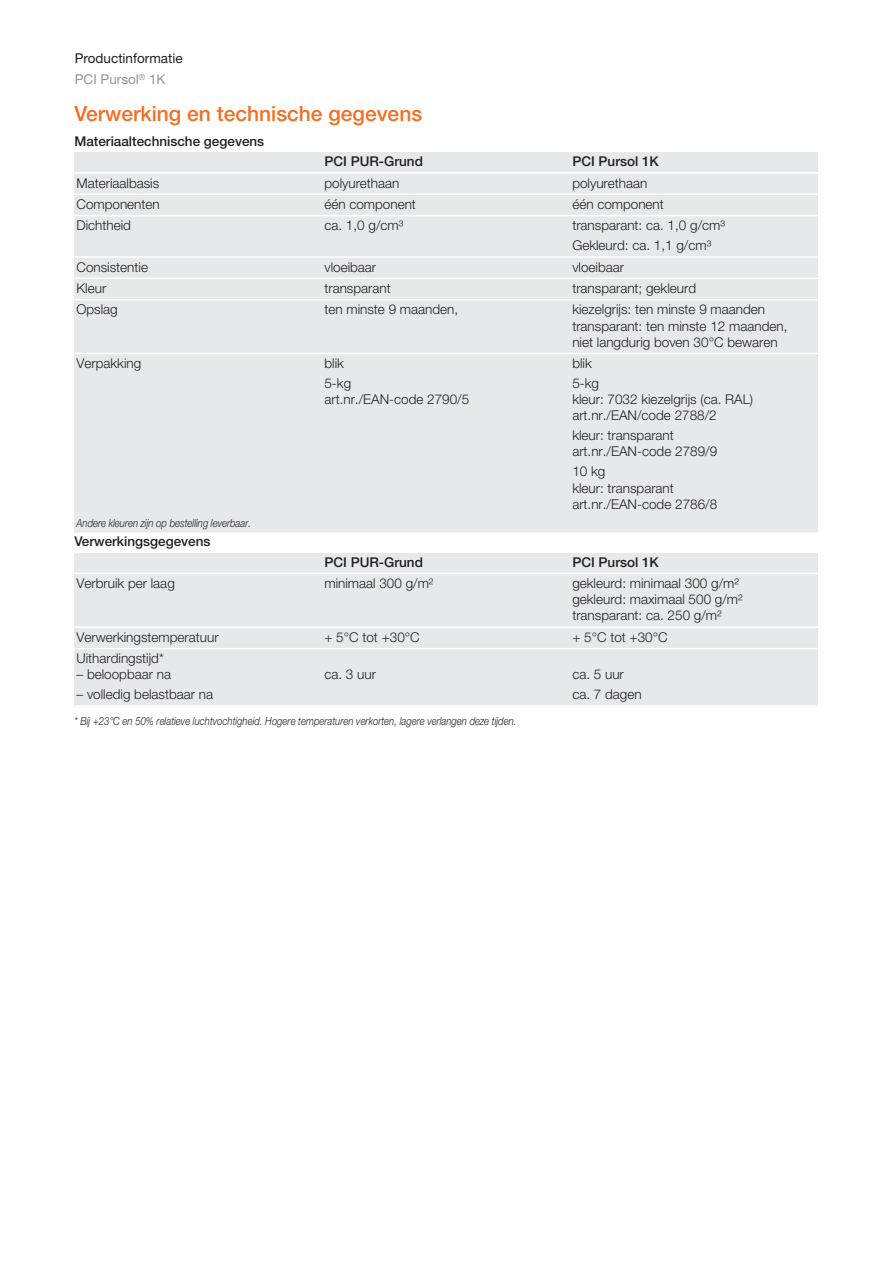
<style>
.page{position:relative;width:893px;height:1263px;background:#fff}
.page>*{position:absolute;margin:0;border:0;box-sizing:border-box;transform-origin:0 0}
.t1{font:500 21px "Helvetica Neue LT Pro";color:#f36e21}
.t2{font:300 13.5px/16.2px "Helvetica Neue LT Pro";color:#231f20}
.t3{font:500 13.5px "Helvetica Neue LT Pro";color:#231f20}
.t4{font:13.5px/21.3px "Helvetica Neue LT Pro";color:#231f20}
.t5{font:italic 300 11.25px "Helvetica Neue LT Pro";color:#231f20;scale:.85 1}
.s1{color:#939598}
</style>
<div class="page">
<div style="left:74px;top:152px;width:248px;height:21px;background:#e7e8e9"></div>
<div style="left:322px;top:152px;width:248px;height:21px;background:#e7e8e9"></div>
<div style="left:570px;top:152px;width:248px;height:21px;background:#e7e8e9"></div>
<div style="left:74px;top:173px;width:248px;height:21px;background:#e7e8e9"></div>
<div style="left:322px;top:173px;width:248px;height:21px;background:#e7e8e9"></div>
<div style="left:570px;top:173px;width:248px;height:21px;background:#e7e8e9"></div>
<div style="left:74px;top:194px;width:248px;height:22px;background:#e7e8e9"></div>
<div style="left:322px;top:194px;width:248px;height:22px;background:#e7e8e9"></div>
<div style="left:570px;top:194px;width:248px;height:22px;background:#e7e8e9"></div>
<div style="left:74px;top:216px;width:248px;height:20px;background:#e7e8e9"></div>
<div style="left:322px;top:216px;width:248px;height:20px;background:#e7e8e9"></div>
<div style="left:570px;top:216px;width:248px;height:20px;background:#e7e8e9"></div>
<div style="left:74px;top:236px;width:248px;height:21px;background:#e7e8e9"></div>
<div style="left:322px;top:236px;width:248px;height:21px;background:#e7e8e9"></div>
<div style="left:570px;top:236px;width:248px;height:21px;background:#e7e8e9"></div>
<div style="left:74px;top:257px;width:248px;height:21px;background:#e7e8e9"></div>
<div style="left:322px;top:257px;width:248px;height:21px;background:#e7e8e9"></div>
<div style="left:570px;top:257px;width:248px;height:21px;background:#e7e8e9"></div>
<div style="left:74px;top:278px;width:248px;height:22px;background:#e7e8e9"></div>
<div style="left:322px;top:278px;width:248px;height:22px;background:#e7e8e9"></div>
<div style="left:570px;top:278px;width:248px;height:22px;background:#e7e8e9"></div>
<div style="left:74px;top:300px;width:248px;height:53px;background:#e7e8e9"></div>
<div style="left:322px;top:300px;width:248px;height:53px;background:#e7e8e9"></div>
<div style="left:570px;top:300px;width:248px;height:53px;background:#e7e8e9"></div>
<div style="left:74px;top:353px;width:248px;height:21px;background:#e7e8e9"></div>
<div style="left:322px;top:353px;width:248px;height:21px;background:#e7e8e9"></div>
<div style="left:570px;top:353px;width:248px;height:21px;background:#e7e8e9"></div>
<div style="left:74px;top:374px;width:248px;height:52px;background:#e7e8e9"></div>
<div style="left:322px;top:374px;width:248px;height:52px;background:#e7e8e9"></div>
<div style="left:570px;top:374px;width:248px;height:52px;background:#e7e8e9"></div>
<div style="left:74px;top:426px;width:248px;height:36px;background:#e7e8e9"></div>
<div style="left:322px;top:426px;width:248px;height:36px;background:#e7e8e9"></div>
<div style="left:570px;top:426px;width:248px;height:36px;background:#e7e8e9"></div>
<div style="left:74px;top:462px;width:248px;height:53px;background:#e7e8e9"></div>
<div style="left:322px;top:462px;width:248px;height:53px;background:#e7e8e9"></div>
<div style="left:570px;top:462px;width:248px;height:53px;background:#e7e8e9"></div>
<div style="left:74px;top:515px;width:744px;height:19px;background:#e7e8e9"></div>
<hr style="left:74px;top:172px;width:744px;height:2px;background:#fff">
<hr style="left:74px;top:194px;width:744px;height:1px;background:#fff">
<hr style="left:74px;top:215px;width:744px;height:1px;background:#fff">
<hr style="left:74px;top:256px;width:744px;height:2px;background:#fff">
<hr style="left:74px;top:278px;width:744px;height:1px;background:#fff">
<hr style="left:74px;top:299px;width:744px;height:1px;background:#fff">
<hr style="left:74px;top:353px;width:744px;height:1px;background:#fff">
<hr style="left:74px;top:532px;width:744px;height:2px;background:#fff">
<div style="left:74px;top:553px;width:248px;height:20px;background:#e7e8e9"></div>
<div style="left:322px;top:553px;width:248px;height:20px;background:#e7e8e9"></div>
<div style="left:570px;top:553px;width:248px;height:20px;background:#e7e8e9"></div>
<div style="left:74px;top:573px;width:248px;height:54px;background:#e7e8e9"></div>
<div style="left:322px;top:573px;width:248px;height:54px;background:#e7e8e9"></div>
<div style="left:570px;top:573px;width:248px;height:54px;background:#e7e8e9"></div>
<div style="left:74px;top:627px;width:248px;height:22px;background:#e7e8e9"></div>
<div style="left:322px;top:627px;width:248px;height:22px;background:#e7e8e9"></div>
<div style="left:570px;top:627px;width:248px;height:22px;background:#e7e8e9"></div>
<div style="left:74px;top:649px;width:248px;height:36px;background:#e7e8e9"></div>
<div style="left:322px;top:649px;width:248px;height:36px;background:#e7e8e9"></div>
<div style="left:570px;top:649px;width:248px;height:36px;background:#e7e8e9"></div>
<div style="left:74px;top:685px;width:248px;height:22px;background:#e7e8e9"></div>
<div style="left:322px;top:685px;width:248px;height:22px;background:#e7e8e9"></div>
<div style="left:570px;top:685px;width:248px;height:22px;background:#e7e8e9"></div>
<hr style="left:74px;top:573px;width:744px;height:1px;background:#fff">
<hr style="left:74px;top:626px;width:744px;height:2px;background:#fff">
<hr style="left:74px;top:648px;width:744px;height:1px;background:#fff">
<hr style="left:74px;top:705px;width:744px;height:2px;background:#fff">
<p class="t4" style="left:75px;top:49px;width:109px">Productinformatie<br><span class="s1">PCI Pursol</span><sup>®</sup> <span class="s1">1K</span></p>
<h1 class="t1" style="left:74px;top:106px;width:349px">Verwerking en technische gegevens</h1>
<p class="t3" style="left:74px;top:136px;width:191px">Materiaaltechnische gegevens</p>
<p class="t3" style="left:324px;top:157px;width:100px">PCI PUR-Grund</p>
<p class="t3" style="left:572px;top:157px;width:88px">PCI Pursol 1K</p>
<p class="t2" style="left:77px;top:176px;width:84px">Materiaalbasis</p>
<p class="t2" style="left:324px;top:176px;width:77px">polyurethaan</p>
<p class="t2" style="left:572px;top:176px;width:77px">polyurethaan</p>
<p class="t2" style="left:77px;top:197px;width:85px">Componenten</p>
<p class="t2" style="left:324px;top:197px;width:93px">één component</p>
<p class="t2" style="left:572px;top:197px;width:93px">één component</p>
<p class="t2" style="left:77px;top:219px;width:56px">Dichtheid</p>
<p class="t2" style="left:324px;top:219px;width:80px">ca. 1,0 g/cm³</p>
<p class="t2" style="left:572px;top:217px;width:154px;line-height:20px">transparant: ca. 1,0 g/cm³<br>Gekleurd: ca. 1,1 g/cm³</p>
<p class="t2" style="left:77px;top:260px;width:73px">Consistentie</p>
<p class="t2" style="left:324px;top:260px;width:53px">vloeibaar</p>
<p class="t2" style="left:572px;top:260px;width:53px">vloeibaar</p>
<p class="t2" style="left:77px;top:281px;width:31px">Kleur</p>
<p class="t2" style="left:324px;top:281px;width:68px">transparant</p>
<p class="t2" style="left:572px;top:281px;width:125px">transparant; gekleurd</p>
<p class="t2" style="left:77px;top:303px;width:43px">Opslag</p>
<p class="t2" style="left:324px;top:303px;width:135px">ten minste 9 maanden,</p>
<p class="t2" style="left:572px;top:303px;width:217px">kiezelgrijs: ten minste 9 maanden transparant: ten minste 12 maanden, niet langdurig boven 30°C bewaren</p>
<p class="t2" style="left:77px;top:356px;width:66px">Verpakking</p>
<p class="t2" style="left:324px;top:356px;width:21px">blik</p>
<p class="t2" style="left:572px;top:356px;width:21px">blik</p>
<p class="t2" style="left:324px;top:376px;width:146px">5-kg<br>art.nr./EAN-code 2790/5</p>
<p class="t2" style="left:572px;top:376px;width:182px">5-kg<br>kleur: 7032 kiezelgrijs (ca. RAL) art.nr./EAN/code 2788/2</p>
<p class="t2" style="left:572px;top:429px;width:146px">kleur: transparant art.nr./EAN-code 2789/9</p>
<p class="t2" style="left:572px;top:465px;width:146px">10 kg<br>kleur: transparant art.nr./EAN-code 2786/8</p>
<p class="t5" style="left:77px;top:519px;width:207px">Andere kleuren zijn op bestelling leverbaar.</p>
<p class="t3" style="left:324px;top:557px;width:100px">PCI PUR-Grund</p>
<p class="t3" style="left:572px;top:557px;width:88px">PCI Pursol 1K</p>
<p class="t2" style="left:77px;top:576px;width:100px">Verbruik per laag</p>
<p class="t2" style="left:324px;top:576px;width:111px">minimaal 300 g/m²</p>
<p class="t2" style="left:572px;top:576px;width:172px">gekleurd: minimaal 300 g/m² gekleurd: maximaal 500 g/m² transparant: ca. 250 g/m²</p>
<p class="t2" style="left:77px;top:630px;width:144px">Verwerkingstemperatuur</p>
<p class="t2" style="left:324px;top:630px;width:97px">+ 5°C tot +30°C</p>
<p class="t2" style="left:572px;top:630px;width:97px">+ 5°C tot +30°C</p>
<p class="t2" style="left:77px;top:652px;width:89px">Uithardingstijd*</p>
<p class="t2" style="left:77px;top:668px;width:96px">– beloopbaar na</p>
<p class="t2" style="left:324px;top:668px;width:53px">ca. 3 uur</p>
<p class="t2" style="left:572px;top:668px;width:53px">ca. 5 uur</p>
<p class="t2" style="left:77px;top:688px;width:138px">– volledig belastbaar na</p>
<p class="t2" style="left:572px;top:688px;width:71px">ca. 7 dagen</p>
<p class="t3" style="left:74px;top:537px;width:138px">Verwerkingsgegevens</p>
<p class="t5" style="left:74px;top:717px;width:522px">* Bij +23°C en 50% relatieve luchtvochtigheid. Hogere temperaturen verkorten, lagere verlangen deze tijden.</p>
</div>
